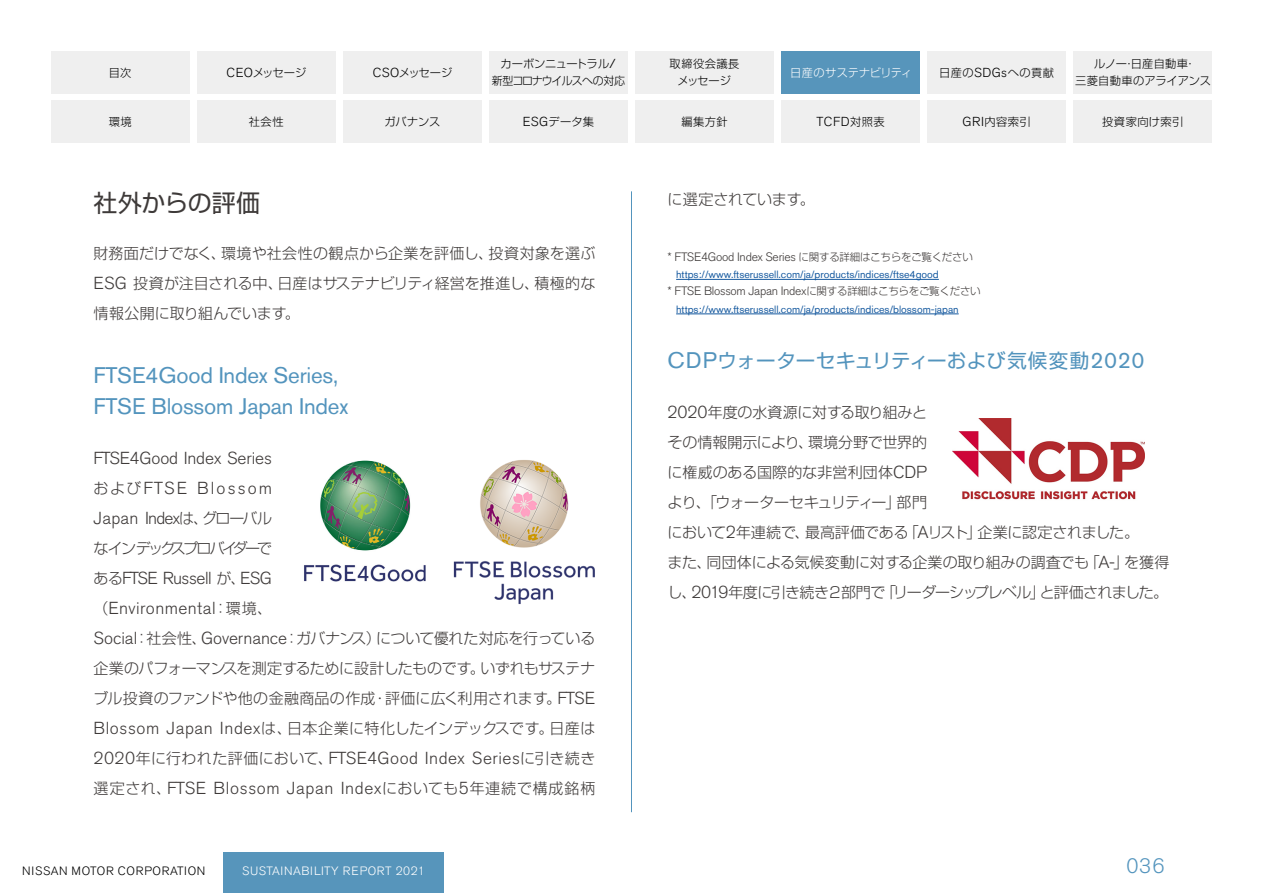
<style>
.page{position:relative;width:1263px;height:893px;background:#fff}
.page>*{position:absolute;margin:0;border:0;box-sizing:border-box;transform-origin:0 0}
.t1{font:24px "Shin Go Pro";letter-spacing:-.01em;color:#3e3a39}
.t2{font:22.35px/31.5px "Nissan Pro";letter-spacing:-.01em;color:#5394bd}
.t3{font:300 20.7px "Nissan Pro";color:#5394bd}
.t4{font:19.5px "Shin Go Pro";letter-spacing:.015em;color:#5394bd}
.t5{font:300 17.25px "Nissan Pro";letter-spacing:.02em;color:#3e3a39}
.t6{font:300 17.25px/30px "Nissan Pro";letter-spacing:-.005em;color:#3e3a39;text-align:right}
.t7{font:300 17.25px "Nissan Pro";letter-spacing:.04em;color:#3e3a39}
.t8{font:300 17.25px "Nissan Pro";letter-spacing:-.035em;color:#3e3a39}
.t9{font:300 17.25px "Nissan Pro";letter-spacing:-.02em;color:#3e3a39}
.t10{font:300 15px "Shin Go Pro";letter-spacing:-.01em;color:#3e3a39}
.t11{font:300 15px "Shin Go Pro";letter-spacing:.02em;color:#3e3a39}
.t12{font:300 15px "Shin Go Pro";letter-spacing:-.035em;color:#3e3a39}
.t13{font:300 15px "Shin Go Pro";letter-spacing:-.04em;color:#3e3a39}
.t14{font:300 15px "Shin Go Pro";letter-spacing:-.055em;color:#3e3a39}
.t15{font:300 15px "Shin Go Pro";letter-spacing:-.175em;color:#3e3a39}
.t16{font:300 15px "Shin Go Pro";letter-spacing:-.065em;color:#3e3a39}
.t17{font:300 15px "Shin Go Pro";letter-spacing:-.045em;color:#3e3a39}
.t18{font:300 15px "Shin Go Pro";letter-spacing:.055em;color:#3e3a39}
.t19{font:300 15px "Shin Go Pro";letter-spacing:.03em;color:#3e3a39}
.t20{font:300 12.9px "Nissan Pro";color:#000}
.t21{font:300 12.15px "Nissan Pro";letter-spacing:-.02em;color:#3e3a39}
.t22{font:300 12px "Nissan Pro";letter-spacing:.04em;color:#fff}
.t23{font:300 12px "Nissan Pro";letter-spacing:.06em;color:#000}
.t24{font:300 11.25px "Shin Go Pro";letter-spacing:.01em;color:#000}
.t25{font:300 11.25px/16.5px "Shin Go Pro";letter-spacing:-.055em;color:#000}
.t26{font:300 11.25px/16.5px "Shin Go Pro";letter-spacing:.04em;color:#000;text-align:center}
.t27{font:300 11.25px "Shin Go Pro";letter-spacing:-.005em;color:#fff}
.t28{font:10.5px "Nissan Pro";color:#15599f}
.t29{font:300 10.5px "Shin Go Pro";letter-spacing:-.025em;color:#3e3a39}
.s1{font-family:"Nissan Pro";font-size:12.9px}
.s2{font-family:"Shin Go Pro";font-size:15px}
.s3{font-family:"Shin Go Pro";font-size:11.25px}
.s4{font-family:"Nissan Pro";font-size:12.15px}
.s5{font-family:"Nissan Pro";font-size:22.35px}
.s6{font-family:"Nissan Pro";font-size:17.25px}
</style>
<div class="page">
<div style="left:223px;top:852px;width:220px;height:41px;background:#5795bb"></div>
<div style="left:51px;top:51px;width:138px;height:43px;background:#efefef"></div>
<div style="left:51px;top:100px;width:138px;height:43px;background:#efefef"></div>
<div style="left:197px;top:51px;width:138px;height:43px;background:#efefef"></div>
<div style="left:197px;top:100px;width:138px;height:43px;background:#efefef"></div>
<div style="left:343px;top:51px;width:138px;height:43px;background:#efefef"></div>
<div style="left:343px;top:100px;width:138px;height:43px;background:#efefef"></div>
<div style="left:489px;top:51px;width:139px;height:43px;background:#efefef"></div>
<div style="left:489px;top:100px;width:139px;height:43px;background:#efefef"></div>
<div style="left:635px;top:51px;width:139px;height:43px;background:#efefef"></div>
<div style="left:635px;top:100px;width:139px;height:43px;background:#efefef"></div>
<div style="left:781px;top:51px;width:139px;height:43px;background:#5795bb"></div>
<div style="left:781px;top:100px;width:139px;height:43px;background:#efefef"></div>
<div style="left:927px;top:51px;width:139px;height:43px;background:#efefef"></div>
<div style="left:1073px;top:51px;width:139px;height:43px;background:#efefef"></div>
<div style="left:927px;top:100px;width:139px;height:43px;background:#efefef"></div>
<div style="left:1073px;top:100px;width:139px;height:43px;background:#efefef"></div>
<hr style="left:631px;top:191px;width:1px;height:621px;background:#5394bd">
<img style="left:304px;top:460px;width:122px;height:122px">
<img style="left:453px;top:460px;width:142px;height:145px">
<hr style="left:676px;top:279px;width:263px;height:1px;background:#15599f">
<hr style="left:676px;top:314px;width:283px;height:1px;background:#15599f">
<img style="left:952px;top:418px;width:192px;height:82px">
<p class="t24" style="left:109px;top:63px;width:24px">目次</p>
<p class="t24" style="left:109px;top:112px;width:24px">環境</p>
<p class="t24" style="left:227px;top:63px;width:81px"><span class="s1">CEO</span>メッセージ</p>
<p class="t24" style="left:249px;top:112px;width:36px">社会性</p>
<h1 class="t1" style="left:94px;top:184px;width:168px">社外からの評価</h1>
<p class="t24" style="left:373px;top:63px;width:81px"><span class="s1">CSO</span>メッセージ</p>
<p class="t24" style="left:384px;top:112px;width:57px">ガバナンス</p>
<p class="t25" style="left:492px;top:54px;width:135px;text-indent:9px">カーボンニュートラル<br>新型コロナウイルスへの対応</p>
<p class="t24" style="left:523px;top:112px;width:73px"><span class="s1">ESG</span>データ集</p>
<p class="t20" style="left:610px;top:55px;width:8px">/</p>
<p class="t19" style="left:489px;top:241px;width:108px">投資対象を選ぶ</p>
<p class="t11" style="left:221px;top:241px;width:274px">環境や社会性の観点から企業を評価し、</p>
<p class="t10" style="left:94px;top:241px;width:134px">財務面だけでなく、</p>
<p class="t10" style="left:278px;top:271px;width:263px">日産はサステナビリティ経営を推進し、</p>
<p class="t10" style="left:133px;top:271px;width:151px">投資が注目される中、</p>
<p class="t10" style="left:534px;top:271px;width:62px">積極的な</p>
<p class="t5" style="left:94px;top:271px;width:35px">ESG</p>
<p class="t10" style="left:94px;top:301px;width:208px">情報公開に取り組んでいます。</p>
<h2 class="t2" style="left:94px;top:359px;width:256px">FTSE4Good Index Series,<br>FTSE Blossom Japan Index</h2>
<p class="t6" style="left:94px;top:443px;width:180px">FTSE4Good Index Series<br>Blossom</p>
<p class="t5" style="left:94px;top:477px;width:95px"><span class="s2">および</span>FTSE</p>
<p class="t10" style="left:202px;top:506px;width:72px">グローバル</p>
<p class="t9" style="left:94px;top:507px;width:102px">Japan Index<span class="s2">は</span></p>
<p class="t15" style="left:94px;top:536px;width:180px">なインデックスプロバイダーで</p>
<p class="t5" style="left:240px;top:567px;width:34px">ESG</p>
<p class="t10" style="left:193px;top:506px;width:16px">、</p>
<p class="t10" style="left:216px;top:566px;width:30px">が、</p>
<p class="t8" style="left:94px;top:567px;width:120px"><span class="s2">ある</span>FTSE Russell</p>
<p class="t10" style="left:94px;top:596px;width:16px">（</p>
<p class="t10" style="left:213px;top:596px;width:61px">：環境、</p>
<p class="t5" style="left:108px;top:597px;width:109px">Environmental</p>
<p class="t10" style="left:296px;top:626px;width:86px">ガバナンス）</p>
<p class="t10" style="left:376px;top:626px;width:221px">について優れた対応を行っている</p>
<p class="t10" style="left:146px;top:626px;width:62px">社会性、</p>
<p class="t5" style="left:94px;top:627px;width:45px">Social</p>
<p class="t6" style="left:201px;top:623px;width:88px">Governance</p>
<p class="t10" style="left:134px;top:626px;width:16px">：</p>
<p class="t10" style="left:284px;top:626px;width:16px">：</p>
<p class="t12" style="left:94px;top:656px;width:393px">企業のパフォーマンスを測定するために設計したものです。</p>
<p class="t13" style="left:480px;top:656px;width:116px">いずれもサステナ</p>
<p class="t11" style="left:94px;top:686px;width:283px">ブル投資のファンドや他の金融商品の作成</p>
<p class="t10" style="left:385px;top:686px;width:178px">評価に広く利用されます。</p>
<p class="t5" style="left:557px;top:687px;width:40px">FTSE</p>
<p class="t10" style="left:373px;top:686px;width:16px">・</p>
<p class="t5" style="left:94px;top:717px;width:184px">Blossom Japan Index<span class="s2">は</span></p>
<p class="t10" style="left:277px;top:716px;width:16px">、</p>
<p class="t10" style="left:287px;top:716px;width:268px">日本企業に特化したインデックスです。</p>
<p class="t10" style="left:549px;top:716px;width:47px">日産は</p>
<p class="t11" style="left:136px;top:746px;width:198px">年に行われた評価において、</p>
<p class="t5" style="left:328px;top:747px;width:268px">FTSE4Good Index Series<span class="s2">に引き続き</span></p>
<p class="t5" style="left:94px;top:747px;width:43px">2020</p>
<p class="t18" style="left:470px;top:776px;width:127px">年連続で構成銘柄</p>
<p class="t10" style="left:94px;top:776px;width:79px">選定され、</p>
<p class="t7" style="left:167px;top:777px;width:303px">FTSE Blossom Japan Index<span class="s2">においても</span>5</p>
<p class="t23" style="left:22px;top:863px;width:185px">NISSAN MOTOR CORPORATION</p>
<p class="t22" style="left:242px;top:863px;width:184px">SUSTAINABILITY REPORT 2021</p>
<p class="t26" style="left:670px;top:54px;width:71px">取締役会議長メッセージ</p>
<p class="t24" style="left:681px;top:112px;width:48px">編集方針</p>
<p class="t27" style="left:790px;top:63px;width:123px">日産のサステナビリティ</p>
<p class="t20" style="left:816px;top:113px;width:70px">TCFD<span class="s3">対照表</span></p>
<p class="t24" style="left:939px;top:63px;width:116px">日産の<span class="s1">SDGs</span>への貢献</p>
<p class="t24" style="left:962px;top:112px;width:70px"><span class="s1">GRI</span>内容索引</p>
<p class="t24" style="left:1094px;top:55px;width:95px">ルノー日産自動車</p>
<p class="t24" style="left:1123px;top:55px;width:13px">・</p>
<p class="t24" style="left:1184px;top:55px;width:13px">・</p>
<p class="t24" style="left:1075px;top:71px;width:137px">三菱自動車のアライアンス</p>
<p class="t26" style="left:1102px;top:112px;width:83px">投資家向け索引</p>
<p class="t10" style="left:668px;top:187px;width:149px">に選定されています。</p>
<p class="t29" style="left:799px;top:248px;width:176px">に関する詳細はこちらをご覧ください</p>
<p class="t21" style="left:668px;top:248px;width:130px">* FTSE4Good Index Series</p>
<p class="t28" style="left:676px;top:268px;width:264px">https://www.ftserussell.com j a/ /products/indices/ftse4good</p>
<p class="t29" style="left:781px;top:282px;width:201px"><span class="s4">Index</span>に関する詳細はこちらをご覧ください</p>
<p class="t21" style="left:668px;top:283px;width:112px">* FTSE Blossom Japan</p>
<p class="t28" style="left:676px;top:302px;width:284px">https://www.ftserussell.com j a/ /products/indices/blossom-japan</p>
<h3 class="t4" style="left:668px;top:344px;width:423px"><span class="s5">CDP</span>ウォーターセキュリティーおよび気候変動</h3>
<p class="t10" style="left:708px;top:400px;width:221px">年度の水資源に対する取り組みと</p>
<h2 class="t2" style="left:1090px;top:344px;width:56px">2020</h2>
<p class="t5" style="left:668px;top:400px;width:41px">2020</p>
<p class="t10" style="left:808px;top:430px;width:120px">環境分野で世界的</p>
<p class="t10" style="left:668px;top:430px;width:147px">その情報開示により、</p>
<p class="t10" style="left:668px;top:460px;width:261px">に権威のある国際的な非営利団体<span class="s6">CDP</span></p>
<p class="t10" style="left:896px;top:490px;width:32px">部門</p>
<p class="t14" style="left:668px;top:490px;width:234px">より、「ウォーターセキュリティー」</p>
<p class="t10" style="left:904px;top:520px;width:79px">「<span class="s6">A</span>リスト」</p>
<p class="t10" style="left:736px;top:520px;width:75px">年連続で、</p>
<p class="t10" style="left:805px;top:520px;width:105px">最高評価である</p>
<p class="t10" style="left:977px;top:520px;width:163px">企業に認定されました。</p>
<p class="t10" style="left:668px;top:520px;width:60px">において</p>
<p class="t5" style="left:726px;top:520px;width:12px">2</p>
<p class="t10" style="left:1085px;top:550px;width:16px">「</p>
<p class="t10" style="left:707px;top:550px;width:384px">同団体による気候変動に対する企業の取り組みの調査でも</p>
<p class="t10" style="left:1109px;top:550px;width:21px">」<span class="s6">-</span></p>
<p class="t10" style="left:1124px;top:550px;width:47px">を獲得</p>
<p class="t10" style="left:668px;top:550px;width:45px">また、</p>
<p class="t5" style="left:1098px;top:550px;width:13px">A</p>
<p class="t16" style="left:893px;top:580px;width:153px">リーダーシップレベル」</p>
<p class="t10" style="left:881px;top:580px;width:16px">「</p>
<p class="t13" style="left:728px;top:580px;width:159px">年度に引き続き２部門で</p>
<p class="t17" style="left:1040px;top:580px;width:130px">と評価されました。</p>
<p class="t5" style="left:691px;top:580px;width:38px">2019</p>
<p class="t10" style="left:668px;top:580px;width:30px">し、</p>
<h3 class="t3" style="left:1126px;top:852px;width:40px">036</h3>
</div>
